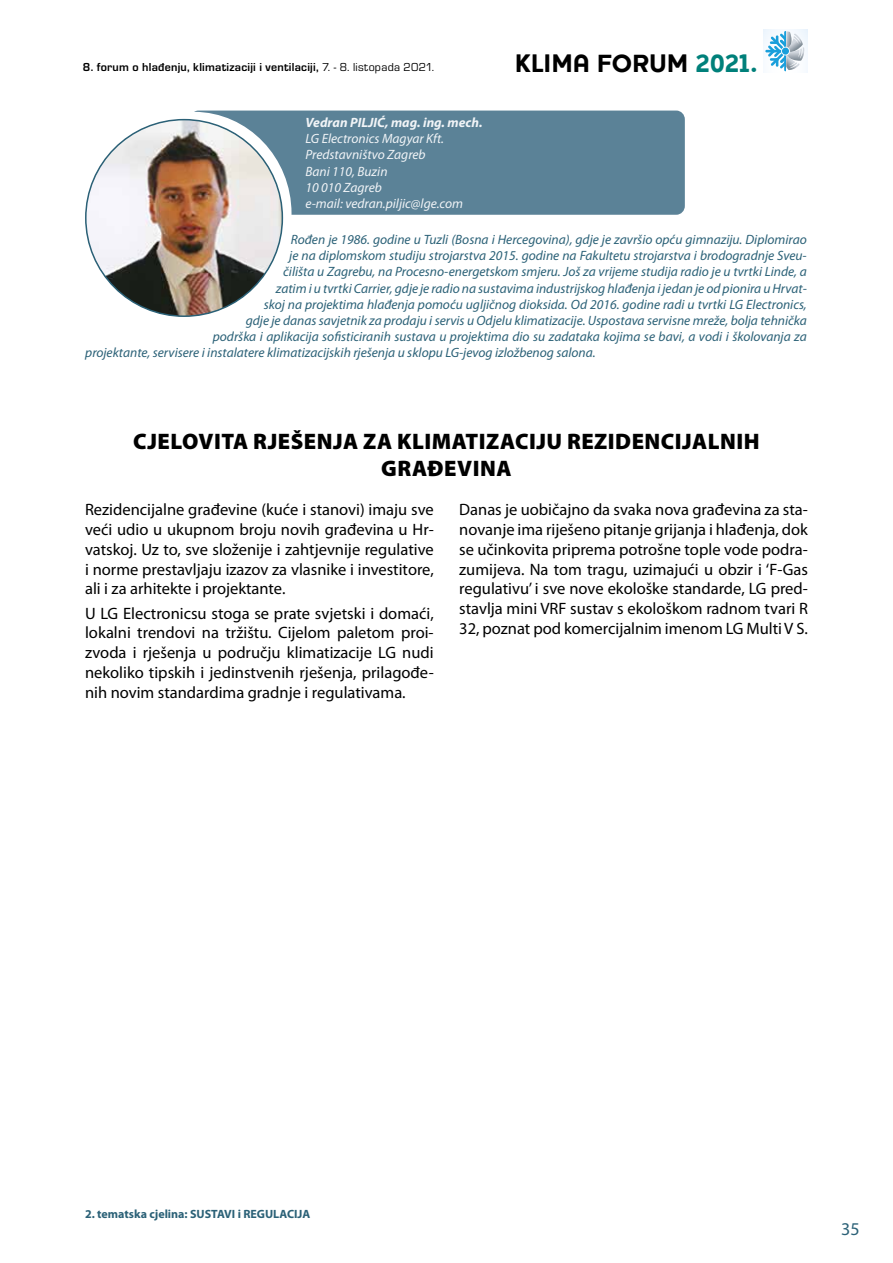
<style>
.page{position:relative;width:893px;height:1263px;background:#fff}
.page>*{position:absolute;margin:0;border:0;box-sizing:border-box;transform-origin:0 0}
.t1{font:900 25.65px "Houschka";color:#000}
.t2{font:900 22.5px/27px "Myriad Pro";letter-spacing:.02em;color:#000;text-align:center}
.t3{font:18px "Myriad Pro";color:#2b6177}
.t4{font:16.5px/19.8px "Myriad Pro";color:#000;text-align:justify}
.t5{font:italic 13.5px "Myriad Pro";color:#2b6177}
.t6{font:italic 13.5px/16.2px "Myriad Pro";color:#f1f4f7}
.t7{font:italic 700 13.5px "Myriad Pro";color:#f1f4f7}
.t8{font:700 12px "Eurostile TOT";letter-spacing:.02em;color:#000}
.t9{font:700 12px "Myriad Pro";color:#2b6177}
.s1{font-weight:400}
.s2{color:#00807a}
</style>
<div class="page">
<div style="left:763px;top:30px;width:44px;height:42px;background:#f4f9fe"></div>
<svg style="left:765px;top:31px;width:39px;height:40px"></svg>
<svg style="left:781px;top:47px;width:9px;height:8px"></svg>
<div style="left:782px;top:48px;width:7px;height:7px;background:#1a9fdb;border-radius:50%"></div>
<div style="left:194px;top:111px;width:491px;height:104px;background:#5b8297"></div>
<img style="left:86px;top:120px;width:196px;height:196px;border-radius:98px">
<p class="t8" style="left:83px;top:61px;width:353px">8. forum o hlađenju, klimatizaciji i ventilaciji, <span class="s1">7. - 8. listopada 2021.</span></p>
<h1 class="t1" style="left:515px;top:49px;width:244px">KLIMA FORUM <span class="s2">2021.</span></h1>
<p class="t7" style="left:305px;top:115px;width:179px">Vedran PILJIĆ, mag. ing. mech.</p>
<p class="t6" style="left:305px;top:131px;width:159px">LG Electronics Magyar Kft.<br>Predstavništvo Zagreb<br>Bani 110, Buzin<br>10 010 Zagreb<br>e-mail: vedran.piljic@lge.com</p>
<p class="t5" style="left:291px;top:232px;width:517px">Rođen je 1986. godine u Tuzli (Bosna i Hercegovina), gdje je završio opću gimnaziju. Diplomirao</p>
<p class="t5" style="left:289px;top:248px;width:519px">je na diplomskom studiju strojarstva 2015. godine na Fakultetu strojarstva i brodogradnje Sveu-</p>
<p class="t5" style="left:283px;top:265px;width:525px">čilišta u Zagrebu, na Procesno-energetskom smjeru. Još za vrijeme studija radio je u tvrtki Linde, a</p>
<p class="t5" style="left:276px;top:281px;width:533px">zatim i u tvrtki Carrier, gdje je radio na sustavima industrijskog hlađenja i jedan je od pionira u Hrvat-</p>
<p class="t5" style="left:264px;top:297px;width:544px">skoj na projektima hlađenja pomoću ugljičnog dioksida. Od 2016. godine radi u tvrtki LG Electronics,</p>
<p class="t5" style="left:246px;top:313px;width:563px">gdje je danas savjetnik za prodaju i servis u Odjelu klimatizacije. Uspostava servisne mreže, bolja tehnička</p>
<p class="t5" style="left:213px;top:329px;width:596px">podrška i aplikacija sofisticiranih sustava u projektima dio su zadataka kojima se bavi, a vodi i školovanja za</p>
<p class="t5" style="left:85px;top:346px;width:512px">projektante, servisere i instalatere klimatizacijskih rješenja u sklopu LG-jevog izložbenog salona.</p>
<h2 class="t2" style="left:133px;top:428px;width:628px">CJELOVITA RJEŠENJA ZA KLIMATIZACIJU REZIDENCIJALNIH<br>GRAĐEVINA</h2>
<p class="t4" style="left:85px;top:500px;width:350px">Rezidencijalne građevine (kuće i stanovi) imaju sve veći udio u ukupnom broju novih građevina u Hr&shy;vatskoj. Uz to, sve složenije i zahtjevnije regulative i norme prestavljaju izazov za vlasnike i investitore, ali i za arhitekte i projektante.</p>
<p class="t4" style="left:85px;top:603px;width:350px">U LG Electronicsu stoga se prate svjetski i domaći, lokalni trendovi na tržištu. Cijelom paletom proi&shy;zvoda i rješenja u području klimatizacije LG nudi nekoliko tipskih i jedinstvenih rješenja, prilagođe&shy;nih novim standardima gradnje i regulativama.</p>
<p class="t4" style="left:459px;top:500px;width:350px">Danas je uobičajno da svaka nova građevina za sta&shy;novanje ima riješeno pitanje grijanja i hlađenja, dok se učinkovita priprema potrošne tople vode podra&shy;zumijeva. Na tom tragu, uzimajući u obzir i ‘F-Gas regulativu’ i sve nove ekološke standarde, LG pred&shy;stavlja mini VRF sustav s ekološkom radnom tvari R 32, poznat pod komercijalnim imenom LG Multi V S.</p>
<p class="t9" style="left:85px;top:1207px;width:227px">2. tematska cjelina: SUSTAVI i REGULACIJA</p>
<p class="t3" style="left:841px;top:1219px;width:20px">35</p>
</div>
